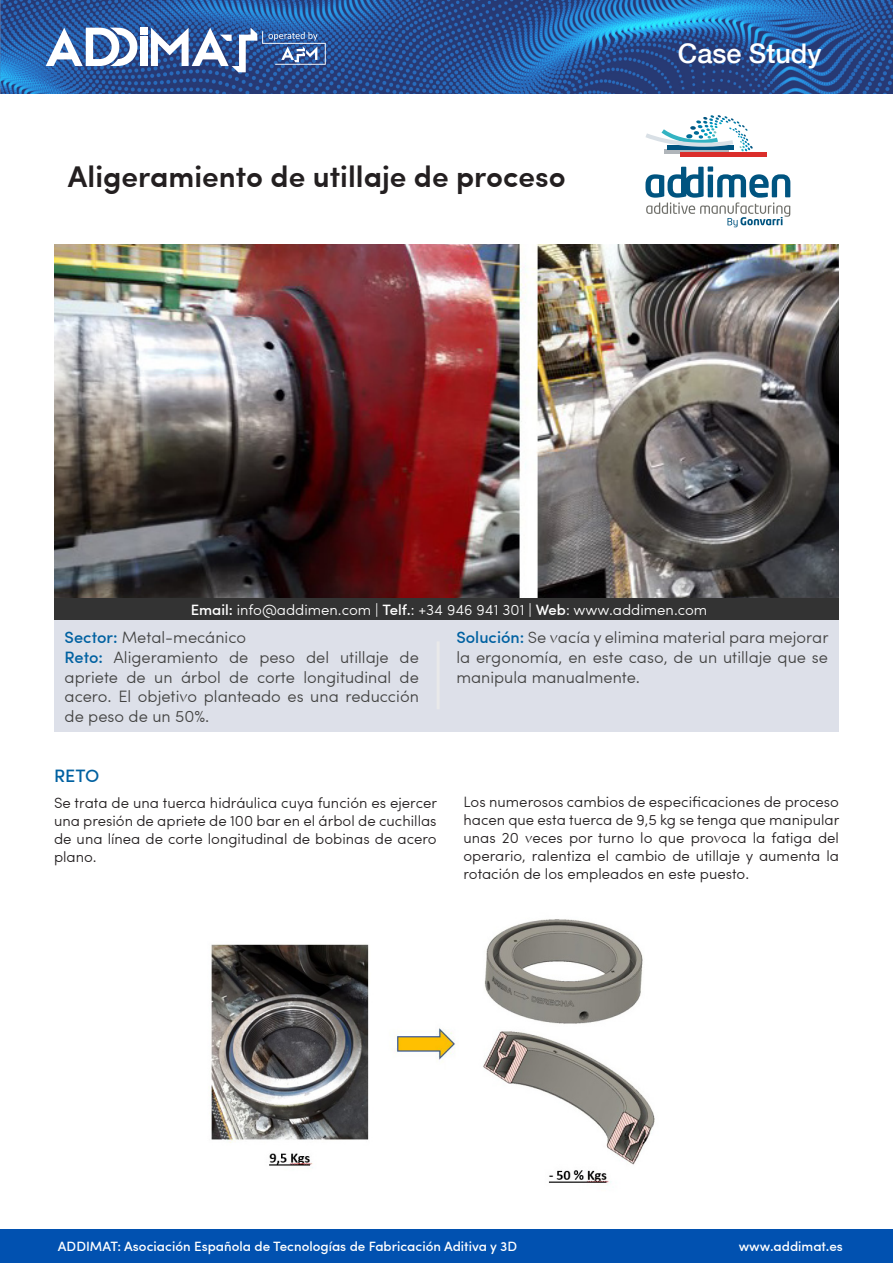
<style>
.page{position:relative;width:893px;height:1263px;background:#fff}
.page>*{position:absolute;margin:0;border:0;box-sizing:border-box;transform-origin:0 0}
.t1{font:600 30px "Sofia Pro";color:#231f20}
.t2{font:500 27px "Helvetica Neue";color:#fff}
.t3{font:500 18px "Sofia Pro";color:#0061a1}
.t4{font:300 16.5px/19.8px "Sofia Pro";color:#424241;text-align:justify}
.t5{font:300 15px/18px "Sofia Pro";color:#231f20;text-align:justify}
.t6{font:300 15px "Sofia Pro";color:#fff}
.t7{font:500 13.5px "Sofia Pro";color:#fff}
.s1{font-weight:500}
.s2{font-weight:500;color:#0061a1}
</style>
<div class="page">
<img style="left:0;top:0;width:893px;height:94px">
<svg style="left:46px;top:28px;width:91px;height:38px"></svg>
<div style="left:140px;top:28px;width:8px;height:7px;background:#fff"></div>
<div style="left:140px;top:37px;width:8px;height:29px;background:#fff"></div>
<svg style="left:151px;top:28px;width:175px;height:44px"></svg>
<div style="left:0;top:1229px;width:893px;height:34px;background:#0151b0"></div>
<div style="left:54px;top:619px;width:785px;height:112px;background:#dde0e9"></div>
<hr style="left:437px;top:641px;width:3px;height:68px;background:#e9e9e9">
<img style="left:54px;top:245px;width:785px;height:353px">
<div style="left:54px;top:598px;width:785px;height:22px;background:#333"></div>
<hr style="left:664px;top:150px;width:64px;height:4px;background:#b0b5ba">
<div style="left:681px;top:152px;width:86px;height:5px;background:#db2e2b"></div>
<svg style="left:645px;top:166px;width:145px;height:61px"></svg>
<svg style="left:645px;top:115px;width:108px;height:36px"></svg>
<img style="left:211px;top:919px;width:444px;height:264px">
<p class="t1" style="left:68px;top:154px;width:499px">Aligeramiento de utillaje de proceso</p>
<h2 class="t2" style="left:678px;top:31px;width:145px">Case Study</h2>
<p class="t6" style="left:191px;top:598px;width:518px"><span class="s1">Email:</span> info@addimen.com | <span class="s1">Telf.</span>: +34 946 941 301 | <span class="s1">Web</span>: www.addimen.com</p>
<p class="t4" style="left:65px;top:626px;width:183px"><span class="s2">Sector:</span> Metal-mecánico</p>
<p class="t4" style="left:65px;top:646px;width:356px"><span class="s2">Reto:</span> Aligeramiento de peso del utillaje de apriete de un árbol de corte longitudinal de acero. El objetivo planteado es una reducción de peso de un 50%.</p>
<p class="t3" style="left:54px;top:762px;width:47px">RETO</p>
<p class="t5" style="left:54px;top:793px;width:384px">Se trata de una tuerca hidráulica cuya función es ejercer una presión de apriete de 100 bar en el árbol de cuchillas de una línea de corte longitudinal de bobinas de acero plano.</p>
<p class="t4" style="left:456px;top:626px;width:374px"><span class="s2">Solución:</span> Se vacía y elimina material para mejorar la ergonomía, en este caso, de un utillaje que se manipula manualmente.</p>
<p class="t5" style="left:463px;top:792px;width:377px">Los numerosos cambios de especificaciones de proceso hacen que esta tuerca de 9,5 kg se tenga que manipular unas 20 veces por turno lo que provoca la fatiga del operario, ralentiza el cambio de utillaje y aumenta la rotación de los empleados en este puesto.</p>
<p class="t7" style="left:58px;top:1237px;width:461px">ADDIMAT: Asociación Española de Tecnologías de Fabricación Aditiva y 3D</p>
<p class="t7" style="left:739px;top:1237px;width:106px">www.addimat.es</p>
</div>
